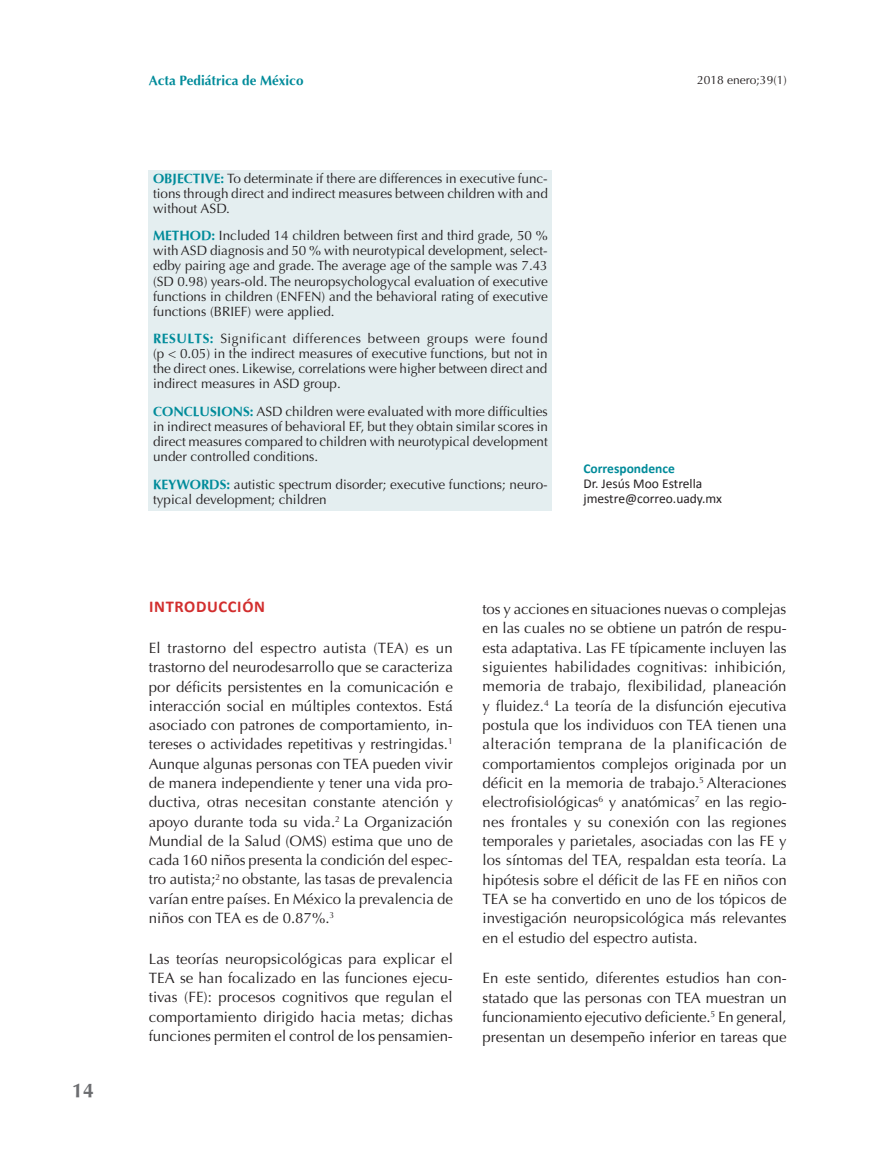
<style>
.page{position:relative;width:893px;height:1149px;background:#fff}
.page>*{position:absolute;margin:0;border:0;box-sizing:border-box;transform-origin:0 0}
.t1{font:700 19.5px "Optima";color:#6c6d70}
.Título_1{font:700 16.5px "Calibri";letter-spacing:.04em;color:#d22e2e}
.Texto{font:15px/19.4px "Optima";color:#231f20;text-align:justify}
.Resumen_INGLES{font:13.5px/15px "Optima";color:#231f20;text-align:justify}
.Correspondencia{font:13.5px "Calibri";color:#231f20}
.t2{font:700 13.5px "Optima";color:#008b9a}
.Correspondencia-2{font:700 13.5px "Calibri";color:#008b9a}
.t3{font:12px "Optima";color:#231f20}
.s1{font-weight:700;color:#008b9a}
</style>
<div class="page">
<div style="left:149px;top:170px;width:403px;height:340px;background:#e4eef0"></div>
<p class="t1" style="left:72px;top:1079px;width:23px">14</p>
<p class="t2" style="left:149px;top:73px;width:156px">Acta Pediátrica de México</p>
<p class="Resumen_INGLES" style="left:153px;top:171px;width:396px"><span class="s1">OBJECTIVE:</span> To determinate if there are differences in executive func&shy;tions through direct and indirect measures between children with and without ASD.</p>
<p class="Resumen_INGLES" style="left:153px;top:228px;width:396px"><span class="s1">METHOD:</span> Included 14 children between first and third grade, 50 % with ASD diagnosis and 50 % with neurotypical development, select&shy;edby pairing age and grade. The average age of the sample was 7.43 (SD 0.98) years-old. The neuropsychologycal evaluation of executive functions in children (ENFEN) and the behavioral rating of executive functions (BRIEF) were applied.</p>
<p class="Resumen_INGLES" style="left:153px;top:331px;width:396px"><span class="s1">RESULTS:</span> Significant differences between groups were found (p &lt; 0.05) in the indirect measures of executive functions, but not in the direct ones. Likewise, correlations were higher between direct and indirect measures in ASD group.</p>
<p class="Resumen_INGLES" style="left:153px;top:404px;width:396px"><span class="s1">CONCLUSIONS:</span> ASD children were evaluated with more difficulties in indirect measures of behavioral EF, but they obtain similar scores in direct measures compared to children with neurotypical development under controlled conditions.</p>
<p class="Resumen_INGLES" style="left:153px;top:477px;width:396px"><span class="s1">KEYWORDS:</span> autistic spectrum disorder; executive functions; neuro&shy;typical development; children</p>
<p class="t3" style="left:697px;top:73px;width:91px">2018 enero;39(1)</p>
<p class="Correspondencia-2" style="left:583px;top:459px;width:93px">Correspondence</p>
<p class="Correspondencia" style="left:583px;top:475px;width:120px">Dr. Jesús Moo Estrella</p>
<p class="Correspondencia" style="left:583px;top:490px;width:140px">jmestre@correo.uady.mx</p>
<p class="Título_1" style="left:149px;top:596px;width:117px">INTRODUCCIÓN</p>
<p class="Texto" style="left:149px;top:638px;width:306px">El trastorno del espectro autista (TEA) es un trastorno del neurodesarrollo que se caracteriza por déficits persistentes en la comunicación e interacción social en múltiples contextos. Está asociado con patrones de comportamiento, in&shy;tereses o actividades repetitivas y restringidas.<sup>1<br></sup>Aunque algunas personas con TEA pueden vivir de manera independiente y tener una vida pro&shy;ductiva, otras necesitan constante atención y apoyo durante toda su vida.<sup>2</sup> La Organización Mundial de la Salud (OMS) estima que uno de cada 160 niños presenta la condición del espec&shy;tro autista;<sup>2</sup> no obstante, las tasas de prevalencia varían entre países. En México la prevalencia de niños con TEA es de 0.87%.<sup>3</sup></p>
<p class="Texto" style="left:149px;top:948px;width:306px">Las teorías neuropsicológicas para explicar el TEA se han focalizado en las funciones ejecu&shy;tivas (FE): procesos cognitivos que regulan el comportamiento dirigido hacia metas; dichas funciones permiten el control de los pensamien-</p>
<p class="Texto" style="left:483px;top:599px;width:306px">tos y acciones en situaciones nuevas o complejas en las cuales no se obtiene un patrón de respu&shy;esta adaptativa. Las FE típicamente incluyen las siguientes habilidades cognitivas: inhibición, memoria de trabajo, flexibilidad, planeación y fluidez.<sup>4</sup> La teoría de la disfunción ejecutiva postula que los individuos con TEA tienen una alteración temprana de la planificación de comportamientos complejos originada por un déficit en la memoria de trabajo.<sup>5</sup> Alteraciones electrofisiológicas<sup>6</sup> y anatómicas<sup>7</sup> en las regio&shy;nes frontales y su conexión con las regiones temporales y parietales, asociadas con las FE y los síntomas del TEA, respaldan esta teoría. La hipótesis sobre el déficit de las FE en niños con TEA se ha convertido en uno de los tópicos de investigación neuropsicológica más relevantes en el estudio del espectro autista.</p>
<p class="Texto" style="left:483px;top:968px;width:306px">En este sentido, diferentes estudios han con&shy;statado que las personas con TEA muestran un funcionamiento ejecutivo deficiente.<sup>5</sup> En general, presentan un desempeño inferior en tareas que</p>
</div>
